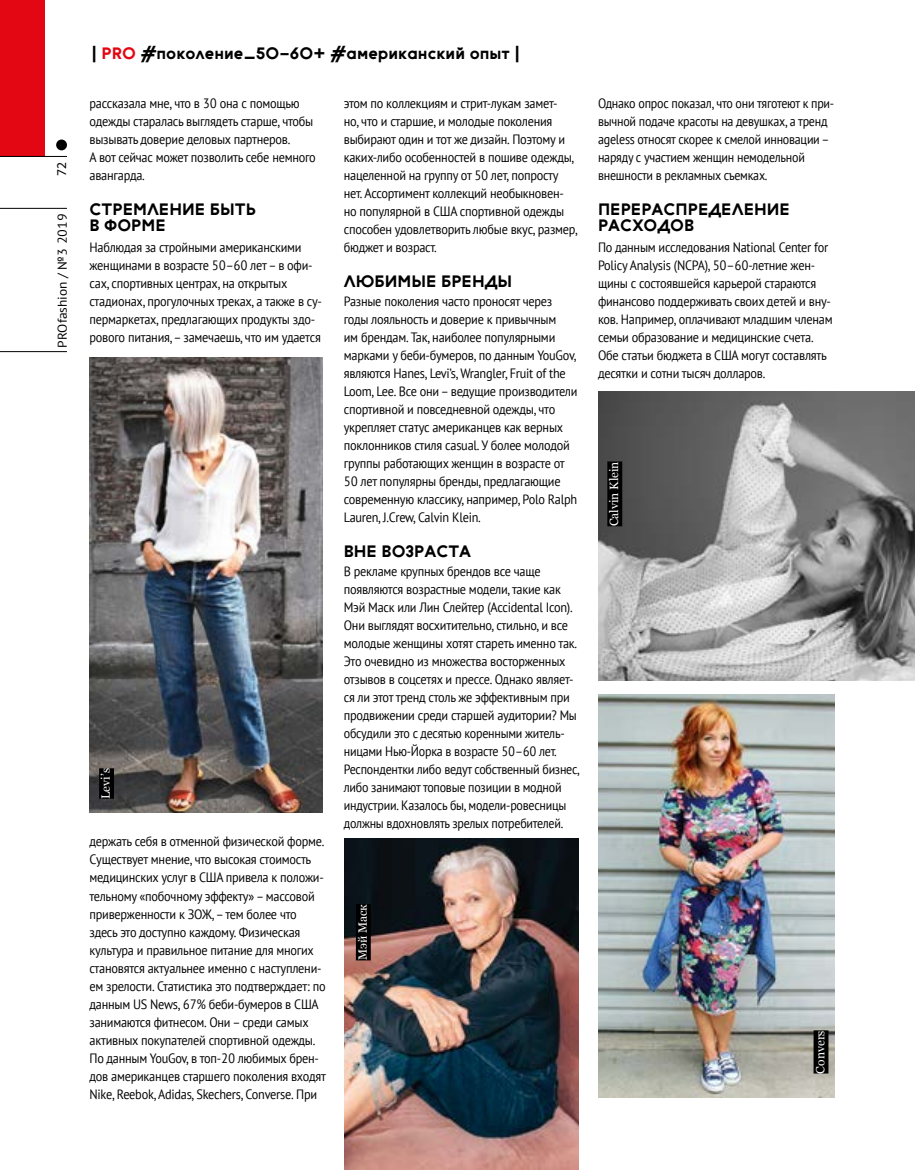
<style>
.page{position:relative;width:915px;height:1170px;background:#fff}
.page>*{position:absolute;margin:0;border:0;box-sizing:border-box;transform-origin:0 0}
.t1{font:16.5px/16.5px "Geometric Sans Serifv 1";color:#000}
.t2{font:13.5px/18px "PT Sans";letter-spacing:-.02em;color:#000;scale:.91 1}
.t3{font:13.5px/18px "PT Sans";letter-spacing:-.02em;color:#000;scale:.89 1}
.t4{font:13.5px "Myriad Pro";color:#000}
.t5{font:12.75px "PT Sans";color:#000;scale:1.05 1}
.t6{font:12px "Georgia";color:#fff}
.s1{color:#e30613}
</style>
<div class="page">
<div style="left:0;top:0;width:45px;height:156px;background:#e30613"></div>
<hr style="left:0;top:208px;width:67px;height:1px;background:#000">
<hr style="left:0;top:156px;width:67px;height:1px;background:#000">
<hr style="left:0;top:351px;width:67px;height:1px;background:#000">
<div style="left:56px;top:139px;width:11px;height:11px;background:#000;border-radius:50%"></div>
<img style="left:598px;top:391px;width:316px;height:289px">
<img style="left:345px;top:838px;width:233px;height:331px">
<img style="left:90px;top:358px;width:232px;height:454px">
<img style="left:598px;top:694px;width:236px;height:403px">
<div style="left:99px;top:768px;width:15px;height:30px;background:#000"></div>
<div style="left:356px;top:903px;width:14px;height:57px;background:#000"></div>
<div style="left:813px;top:1030px;width:15px;height:43px;background:#000"></div>
<div style="left:607px;top:461px;width:15px;height:65px;background:#000"></div>
<p class="t4" style="left:53px;top:176px;width:15px;rotate:-90deg">72</p>
<p class="t5" style="left:54px;top:347px;width:129px;rotate:-90deg">PROfashion / №3 2019</p>
<p class="t1" style="left:92px;top:45px;width:429px">| <span class="s1">PRO</span> #поколение_50-60+ #американский опыт |</p>
<p class="t2" style="left:89px;top:94px;width:250px">рассказала мне, что в 30 она с помощью одежды старалась выглядеть старше, чтобы вызывать доверие деловых партнеров.<br>А вот сейчас может позволить себе немного авангарда.</p>
<p class="t1" style="left:89px;top:200px;width:168px">СТРЕМЛЕНИЕ БЫТЬ<br>В ФОРМЕ</p>
<p class="t2" style="left:89px;top:238px;width:257px">Наблюдая за стройными американскими женщинами в возрасте 50–60 лет – в офи&shy;сах, спортивных центрах, на открытых стадионах, прогулочных треках, а также в су&shy;пермаркетах, предлагающих продукты здо&shy;рового питания, – замечаешь, что им удается</p>
<p class="t2" style="left:344px;top:94px;width:258px">этом по коллекциям и стрит-лукам замет-<br>но, что и старшие, и молодые поколения выбирают один и тот же дизайн. Поэтому и каких-либо особенностей в пошиве одежды, нацеленной на группу от 50 лет, попросту нет. Ассортимент коллекций необыкновен&shy;но популярной в США спортивной одежды способен удовлетворить любые вкус, размер, бюджет и возраст.</p>
<p class="t1" style="left:344px;top:272px;width:170px">ЛЮБИМЫЕ БРЕНДЫ</p>
<p class="t2" style="left:343px;top:292px;width:258px">Разные поколения часто проносят через годы лояльность и доверие к привычным<br>им брендам. Так, наиболее популярными марками у беби-бумеров, по данным YouGov, являются Hanes, Levi’s, Wrangler, Fruit of the Loom, Lee. Все они – ведущие производители спортивной и повседневной одежды, что укрепляет статус американцев как верных поклонников стиля casual. У более молодой группы работающих женщин в возрасте от 50 лет популярны бренды, предлагающие современную классику, например, Polo Ralph Lauren, J.Crew, Calvin Klein.</p>
<p class="t1" style="left:344px;top:542px;width:129px">ВНЕ ВОЗРАСТА</p>
<p class="t2" style="left:344px;top:562px;width:260px">В рекламе крупных брендов все чаще появляются возрастные модели, такие как Мэй Маск или Лин Слейтер (Accidental Icon).<br>Они выглядят восхитительно, стильно, и все молодые женщины хотят стареть именно так.<br>Это очевидно из множества восторженных отзывов в соцсетях и прессе. Однако являет&shy;ся ли этот тренд столь же эффективным при продвижении среди старшей аудитории? Мы обсудили это с десятью коренными житель&shy;ницами Нью-Йорка в возрасте 50–60 лет.<br>Респондентки либо ведут собственный бизнес, либо занимают топовые позиции в модной индустрии. Казалось бы, модели-ровесницы должны вдохновлять зрелых потребителей.</p>
<p class="t6" style="left:97px;top:798px;width:32px;rotate:-90deg">Levi’s</p>
<p class="t2" style="left:89px;top:832px;width:261px">держать себя в отменной физической форме.<br>Существует мнение, что высокая стоимость медицинских услуг в США привела к положи&shy;тельному «побочному эффекту» – массовой приверженности к ЗОЖ, – тем более что здесь это доступно каждому. Физическая культура и правильное питание для многих становятся актуальнее именно с наступлени&shy;ем зрелости. Статистика это подтверждает: по данным US News, 67% беби-бумеров в США занимаются фитнесом. Они – среди самых активных покупателей спортивной одежды.<br>По данным YouGov, в топ-20 любимых брен&shy;дов американцев старшего поколения входят Nike, Reebok, Adidas, Skechers, Converse. При</p>
<p class="t6" style="left:354px;top:960px;width:58px;rotate:-90deg">Мэй Маск</p>
<p class="t3" style="left:598px;top:94px;width:267px">Однако опрос показал, что они тяготеют к при&shy;вычной подаче красоты на девушках, а тренд ageless относят скорее к смелой инновации – наряду с участием женщин немодельной внешности в рекламных съемках.</p>
<p class="t1" style="left:598px;top:200px;width:193px">ПЕРЕРАСПРЕДЕЛЕНИЕ<br>РАСХОДОВ</p>
<p class="t2" style="left:598px;top:238px;width:259px">По данным исследования National Center for Policy Analysis (NCPA), 50–60-летние жен&shy;щины с состоявшейся карьерой стараются финансово поддерживать своих детей и вну&shy;ков. Например, оплачивают младшим членам семьи образование и медицинские счета.<br>Обе статьи бюджета в США могут составлять десятки и сотни тысяч долларов.</p>
<p class="t6" style="left:605px;top:526px;width:66px;rotate:-90deg">Calvin Klein</p>
<p class="t6" style="left:811px;top:1073px;width:45px;rotate:-90deg">Convers</p>
</div>
